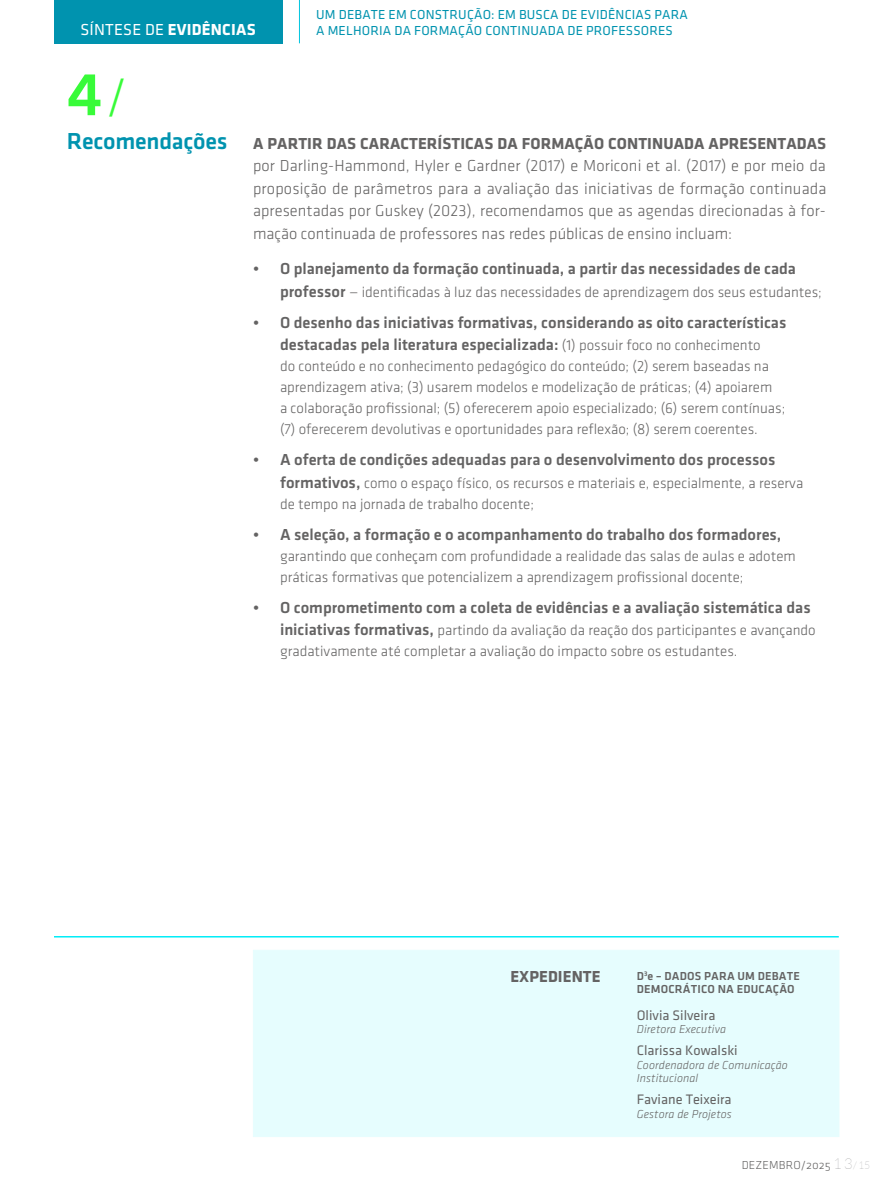
<style>
.page{position:relative;width:893px;height:1191px;background:#fff}
.page>*{position:absolute;margin:0;border:0;box-sizing:border-box;transform-origin:0 0}
.t1{font:500 63px "Klavika";color:#38fb39}
.t2{font:500 24px "Klavika";letter-spacing:-.01em;color:#0093af}
.t3{font:500 16.5px/22.5px "Klavika";color:#646363;text-align:center}
.t4{font:300 16.5px/22.5px "Klavika";color:#646363;text-align:justify}
.t5{font:700 16.5px "Klavika";letter-spacing:.005em;color:#646363}
.t6{font:700 16.5px "Klavika";letter-spacing:.015em;color:#fff}
.t7{font:300 15px/21px "Klavika";color:#646363}
.t8{font:14.25px "Klavika";color:#646363}
.t9{font:13.5px/16.2px "Klavika";letter-spacing:.015em;color:#0093af}
.t10{font:italic 300 12px/13.5px "Klavika";letter-spacing:.01em;color:#646363}
.t11{font:500 12px/13.5px "Klavika";letter-spacing:.015em;color:#646363}
.t12{font:12px "Klavika Light OSF";letter-spacing:.015em;color:#646363}
.s1{font-weight:400}
.s2{font-weight:300;font-size:48px}
.s3{font-weight:500;font-size:16.5px}
.s4{font-weight:300;font-size:15px}
.s5{font-family:"Lato";font-weight:100;font-size:15px;color:#777779}
.s6{font-family:"Lato";font-weight:100;font-size:10.5px;color:#777779}
</style>
<div class="page">
<hr style="left:299px;top:0;width:1px;height:43px;background:#00c5df">
<div style="left:54px;top:0;width:228px;height:43px;background:#0093af"></div>
<hr style="left:54px;top:936px;width:785px;height:1px;background:#00ecf7">
<div style="left:253px;top:950px;width:586px;height:187px;background:#e6fdfe"></div>
<p class="t6" style="left:80px;top:21px;width:177px"><span class="s1">SÍNTESE DE</span> EVIDÊNCIAS</p>
<p class="t9" style="left:316px;top:6px;width:373px">UM DEBATE EM CONSTRUÇÃO: EM BUSCA DE EVIDÊNCIAS PARA<br>A MELHORIA DA FORMAÇÃO CONTINUADA DE PROFESSORES</p>
<h1 class="t1" style="left:67px;top:61px;width:62px">4<span class="s2">/</span></h1>
<h2 class="t2" style="left:67px;top:128px;width:162px">Recomendações</h2>
<p class="t5" style="left:253px;top:134px;width:574px">A PARTIR DAS CARACTERÍSTICAS DA FORMAÇÃO CONTINUADA APRESENTADAS</p>
<p class="t4" style="left:253px;top:155px;width:575px">por Darling-Hammond, Hyler e Gardner (2017) e Moriconi et al. (2017) e por meio da proposição de parâmetros para a avaliação das iniciativas de formação continuada apresentadas por Guskey (2023), recomendamos que as agendas direcionadas à for&shy;mação continuada de professores nas redes públicas de ensino incluam:</p>
<p class="t3" style="left:253px;top:257px;width:545px">• O planejamento da formação continuada, a partir das necessidades de cada</p>
<p class="t7" style="left:280px;top:281px;width:543px"><span class="s3">professor</span> — identificadas à luz das necessidades de aprendizagem dos seus estudantes;</p>
<p class="t3" style="left:253px;top:311px;width:535px">• O desenho das iniciativas formativas, considerando as oito características destacadas pela literatura especializada: <span class="s4">(1) possuir foco no conhecimento</span></p>
<p class="t7" style="left:280px;top:356px;width:507px">do conteúdo e no conhecimento pedagógico do conteúdo; (2) serem baseadas na aprendizagem ativa; (3) usarem modelos e modelização de práticas; (4) apoiarem<br>a colaboração profissional; (5) oferecerem apoio especializado; (6) serem contínuas; (7) oferecerem devolutivas e oportunidades para reflexão; (8) serem coerentes.</p>
<p class="t3" style="left:253px;top:448px;width:524px">• A oferta de condições adequadas para o desenvolvimento dos processos</p>
<p class="t7" style="left:280px;top:472px;width:525px"><span class="s3">formativos,</span> como o espaço físico, os recursos e materiais e, especialmente, a reserva de tempo na jornada de trabalho docente;</p>
<p class="t3" style="left:253px;top:523px;width:530px">• A seleção, a formação e o acompanhamento do trabalho dos formadores,</p>
<p class="t7" style="left:280px;top:545px;width:517px">garantindo que conheçam com profundidade a realidade das salas de aulas e adotem práticas formativas que potencializem a aprendizagem profissional docente;</p>
<p class="t3" style="left:253px;top:596px;width:559px">• O comprometimento com a coleta de evidências e a avaliação sistemática das</p>
<p class="t7" style="left:280px;top:620px;width:537px"><span class="s3">iniciativas formativas,</span> partindo da avaliação da reação dos participantes e avançando gradativamente até completar a avaliação do impacto sobre os estudantes.</p>
<p class="t5" style="left:510px;top:967px;width:92px">EXPEDIENTE</p>
<p class="t11" style="left:637px;top:969px;width:165px">D<sup>3</sup>e – DADOS PARA UM DEBATE<br>DEMOCRÁTICO NA EDUCAÇÃO</p>
<p class="t8" style="left:637px;top:1007px;width:80px">Olivia Silveira</p>
<p class="t10" style="left:637px;top:1022px;width:91px">Diretora Executiva</p>
<p class="t8" style="left:637px;top:1043px;width:102px">Clarissa Kowalski</p>
<p class="t10" style="left:637px;top:1058px;width:153px">Coordenadora de Comunicação<br>Institucional</p>
<p class="t8" style="left:637px;top:1092px;width:96px">Faviane Teixeira</p>
<p class="t10" style="left:637px;top:1107px;width:96px">Gestora de Projetos</p>
<p class="t12" style="left:742px;top:1158px;width:130px">DEZEMBRO/2025 <span class="s5">13</span><span class="s6">/15</span></p>
</div>
